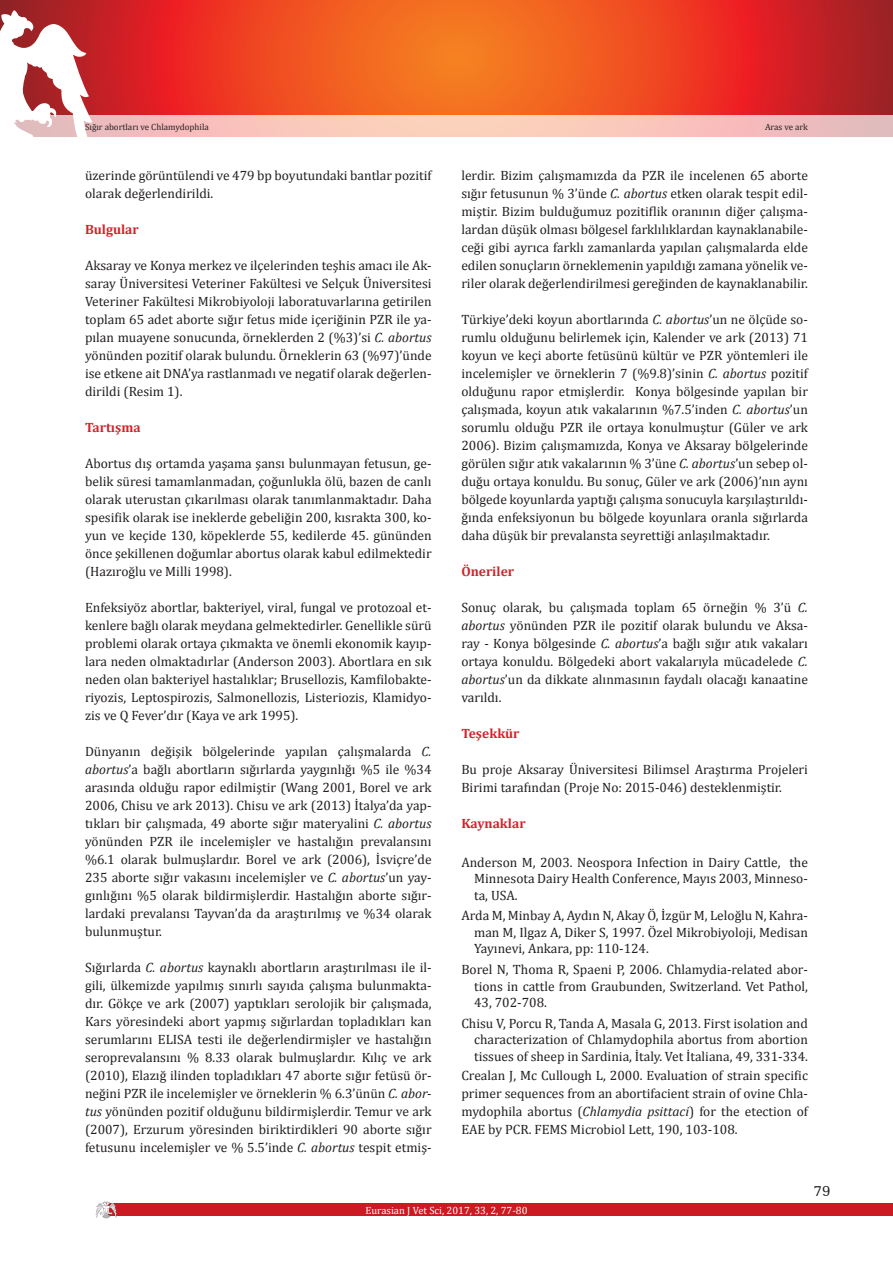
<style>
.page{position:relative;width:893px;height:1263px;background:#fff}
.page>*{position:absolute;margin:0;border:0;box-sizing:border-box;transform-origin:0 0}
.t1{font:15px "Humanist Slabserif 712 BT";color:#231f20}
.t2{font:13.5px/18px "Cambria";color:#231f20;text-align:justify}
.t3{font:700 13.5px "Cambria";color:#d1232a}
.t4{font:10.5px "Cambria";color:#fff}
.t5{font:9px "Cambria";color:#231f20}
.s1{font-style:italic}
</style>
<div class="page">
<svg style="left:0;top:0;width:893px;height:115px;background:#e44422"></svg>
<div style="left:106px;top:1203px;width:787px;height:13px;background:#cb1a21"></div>
<svg style="left:0;top:10px;width:92px;height:127px"></svg>
<svg style="left:96px;top:1201px;width:21px;height:17px"></svg>
<svg style="left:0;top:115px;width:893px;height:21px;background:#f5c7bf"></svg>
<p class="t5" style="left:85px;top:121px;width:125px">Sığır abortları ve Chlamydophila</p>
<p class="t5" style="left:765px;top:121px;width:44px">Aras ve ark</p>
<p class="t2" style="left:85px;top:166px;width:348px">üzerinde görüntülendi ve 479 bp boyutundaki bantlar pozitif olarak değerlendirildi.</p>
<p class="t3" style="left:85px;top:220px;width:55px">Bulgular</p>
<p class="t2" style="left:85px;top:256px;width:348px">Aksaray ve Konya merkez ve ilçelerinden teşhis amacı ile Ak&shy;saray Üniversitesi Veteriner Fakültesi ve Selçuk Üniversitesi Veteriner Fakültesi Mikrobiyoloji laboratuvarlarına getirilen toplam 65 adet aborte sığır fetus mide içeriğinin PZR ile ya&shy;pılan muayene sonucunda, örneklerden 2 (%3)’si <span class="s1">C. abortus </span>yönünden pozitif olarak bulundu. Örneklerin 63 (%97)’ünde ise etkene ait DNA’ya rastlanmadı ve negatif olarak değerlen&shy;dirildi (Resim 1).</p>
<p class="t3" style="left:85px;top:418px;width:57px">Tartışma</p>
<p class="t2" style="left:85px;top:454px;width:348px">Abortus dış ortamda yaşama şansı bulunmayan fetusun, ge&shy;belik süresi tamamlanmadan, çoğunlukla ölü, bazen de canlı olarak uterustan çıkarılması olarak tanımlanmaktadır. Daha spesifik olarak ise ineklerde gebeliğin 200, kısrakta 300, ko&shy;yun ve keçide 130, köpeklerde 55, kedilerde 45. gününden önce şekillenen doğumlar abortus olarak kabul edilmektedir (Hazıroğlu ve Milli 1998).</p>
<p class="t2" style="left:85px;top:598px;width:348px">Enfeksiyöz abortlar, bakteriyel, viral, fungal ve protozoal et&shy;kenlere bağlı olarak meydana gelmektedirler. Genellikle sürü problemi olarak ortaya çıkmakta ve önemli ekonomik kayıp&shy;lara neden olmaktadırlar (Anderson 2003). Abortlara en sık neden olan bakteriyel hastalıklar; Brusellozis, Kamfilobakte&shy;riyozis, Leptospirozis, Salmonellozis, Listeriozis, Klamidyo&shy;zis ve Q Fever’dır (Kaya ve ark 1995).</p>
<p class="t2" style="left:85px;top:742px;width:348px">Dünyanın değişik bölgelerinde yapılan çalışmalarda <span class="s1">C. abortus</span>’a bağlı abortların sığırlarda yaygınlığı %5 ile %34 arasında olduğu rapor edilmiştir (Wang 2001, Borel ve ark 2006, Chisu ve ark 2013). Chisu ve ark (2013) İtalya’da yap&shy;tıkları bir çalışmada, 49 aborte sığır materyalini <span class="s1">C. abortus </span>yönünden PZR ile incelemişler ve hastalığın prevalansını %6.1 olarak bulmuşlardır. Borel ve ark (2006), İsviçre’de 235 aborte sığır vakasını incelemişler ve <span class="s1">C. abortus</span>’un yay&shy;gınlığını %5 olarak bildirmişlerdir. Hastalığın aborte sığır&shy;lardaki prevalansı Tayvan’da da araştırılmış ve %34 olarak bulunmuştur.</p>
<p class="t2" style="left:85px;top:958px;width:348px">Sığırlarda <span class="s1">C. abortus</span> kaynaklı abortların araştırılması ile il&shy;gili, ülkemizde yapılmış sınırlı sayıda çalışma bulunmakta&shy;dır. Gökçe ve ark (2007) yaptıkları serolojik bir çalışmada, Kars yöresindeki abort yapmış sığırlardan topladıkları kan serumlarını ELISA testi ile değerlendirmişler ve hastalığın seroprevalansını % 8.33 olarak bulmuşlardır. Kılıç ve ark (2010), Elazığ ilinden topladıkları 47 aborte sığır fetüsü ör&shy;neğini PZR ile incelemişler ve örneklerin % 6.3’ünün <span class="s1">C. abor&shy;tus</span> yönünden pozitif olduğunu bildirmişlerdir. Temur ve ark (2007), Erzurum yöresinden biriktirdikleri 90 aborte sığır fetusunu incelemişler ve % 5.5’inde <span class="s1">C. abortus</span> tespit etmiş-</p>
<p class="t2" style="left:461px;top:166px;width:348px">lerdir. Bizim çalışmamızda da PZR ile incelenen 65 aborte sığır fetusunun % 3’ünde <span class="s1">C. abortus</span> etken olarak tespit edil&shy;miştir. Bizim bulduğumuz pozitiflik oranının diğer çalışma&shy;lardan düşük olması bölgesel farklılıklardan kaynaklanabile&shy;ceği gibi ayrıca farklı zamanlarda yapılan çalışmalarda elde edilen sonuçların örneklemenin yapıldığı zamana yönelik ve&shy;riler olarak değerlendirilmesi gereğinden de kaynaklanabilir.</p>
<p class="t2" style="left:461px;top:310px;width:348px">Türkiye’deki koyun abortlarında <span class="s1">C. abortus</span>’un ne ölçüde so&shy;rumlu olduğunu belirlemek için, Kalender ve ark (2013) 71 koyun ve keçi aborte fetüsünü kültür ve PZR yöntemleri ile incelemişler ve örneklerin 7 (%9.8)’sinin <span class="s1">C. abortus</span> pozitif olduğunu rapor etmişlerdir. Konya bölgesinde yapılan bir çalışmada, koyun atık vakalarının %7.5’inden <span class="s1">C. abortus</span>’un sorumlu olduğu PZR ile ortaya konulmuştur (Güler ve ark 2006). Bizim çalışmamızda, Konya ve Aksaray bölgelerinde görülen sığır atık vakalarının % 3’üne <span class="s1">C. abortus</span>’un sebep ol&shy;duğu ortaya konuldu. Bu sonuç, Güler ve ark (2006)’nın aynı bölgede koyunlarda yaptığı çalışma sonucuyla karşılaştırıldı&shy;ğında enfeksiyonun bu bölgede koyunlara oranla sığırlarda daha düşük bir prevalansta seyrettiği anlaşılmaktadır.</p>
<p class="t3" style="left:461px;top:562px;width:54px">Öneriler</p>
<p class="t2" style="left:461px;top:598px;width:348px">Sonuç olarak, bu çalışmada toplam 65 örneğin % 3’ü <span class="s1">C. abortus</span> yönünden PZR ile pozitif olarak bulundu ve Aksa&shy;ray - Konya bölgesinde <span class="s1">C. abortus</span>’a bağlı sığır atık vakaları ortaya konuldu. Bölgedeki abort vakalarıyla mücadelede <span class="s1">C. abortus</span>’un da dikkate alınmasının faydalı olacağı kanaatine varıldı.</p>
<p class="t3" style="left:461px;top:724px;width:59px">Teşekkür</p>
<p class="t2" style="left:461px;top:760px;width:348px">Bu proje Aksaray Üniversitesi Bilimsel Araştırma Projeleri<br>Birimi tarafından (Proje No: 2015-046) desteklenmiştir.</p>
<p class="t3" style="left:461px;top:814px;width:66px">Kaynaklar</p>
<p class="t2" style="left:474px;top:854px;width:335px;line-height:16.5px;text-indent:-13px">Anderson M, 2003. Neospora Infection in Dairy Cattle, the Minnesota Dairy Health Conference, Mayıs 2003, Minneso&shy;ta, USA.</p>
<p class="t2" style="left:474px;top:907px;width:335px;line-height:16.5px;text-indent:-13px">Arda M, Minbay A, Aydın N, Akay Ö, İzgür M, Leloğlu N, Kahra&shy;man M, Ilgaz A, Diker S, 1997. Özel Mikrobiyoloji, Medisan Yayınevi, Ankara, pp: 110-124.</p>
<p class="t2" style="left:474px;top:961px;width:335px;line-height:16.5px;text-indent:-13px">Borel N, Thoma R, Spaeni P, 2006. Chlamydia-related abor&shy;tions in cattle from Graubunden, Switzerland. Vet Pathol, 43, 702-708.</p>
<p class="t2" style="left:474px;top:1015px;width:335px;line-height:16.5px;text-indent:-13px">Chisu V, Porcu R, Tanda A, Masala G, 2013. First isolation and characterization of Chlamydophila abortus from abortion tissues of sheep in Sardinia, İtaly. Vet İtaliana, 49, 331-334.</p>
<p class="t2" style="left:461px;top:1066px;width:348px">Crealan J, Mc Cullough L, 2000. Evaluation of strain specific primer sequences from an abortifacient strain of ovine Chla&shy;mydophila abortus (<span class="s1">Chlamydia psittaci</span>) for the etection of EAE by PCR. FEMS Microbiol Lett, 190, 103-108.</p>
<p class="t1" style="left:814px;top:1181px;width:18px">79</p>
<p class="t4" style="left:365px;top:1204px;width:163px">Eurasian J Vet Sci, 2017, 33, 2, 77-80</p>
</div>
